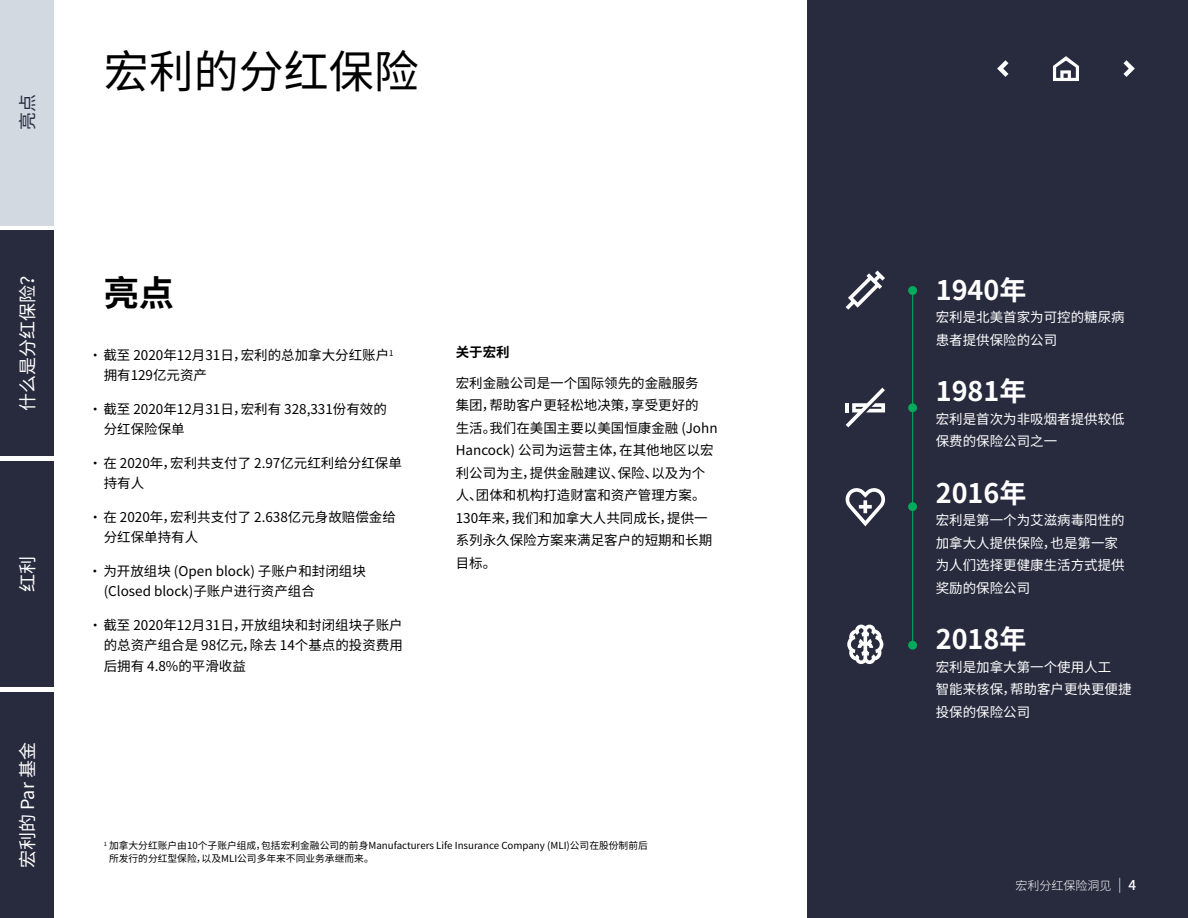
<style>
.page{position:relative;width:1188px;height:918px;background:#fff}
.page>*{position:absolute;margin:0;border:0;box-sizing:border-box;transform-origin:0 0}
.Headline_3_-_34_40{font:45px "Noto Sans CJ Ksc";color:#000}
.Headline_5_-_23_5_2{font:700 35.25px "Noto Sans CJ Ksc";color:#000}
.big_numbers{font:700 27px "Noto Sans CJ Ksc";color:#fff}
.t1{font:18px "Noto Sans CJ Ksc";color:#fff}
.t2{font:18px "Noto Sans CJ Ksc";color:#282b3e}
.Preferred_Bullet_-_9{font:13.5px/20.2px "Noto Sans CJ Ksc";color:#000}
.Body_-_9_13_5{font:13.5px/22.5px "Noto Sans CJ Ksc";color:#000}
.Body_-_9_13_5-2{font:13.5px/22.5px "Noto Sans CJ Ksc";color:#fff}
.Headline_8__subhead{font:700 13.5px "Noto Sans CJ Ksc";color:#000}
.t3{font:300 12px "Noto Sans CJ Ksc";color:#fff}
.Caption_-_7_8_5{font:9.75px/12.8px "Noto Sans CJ Ksc";color:#000}
.s1{font-size:21px}
.s2{font-size:13.5px}
.s3{font-weight:500;font-size:13.5px}
</style>
<div class="page">
<div style="left:0;top:461px;width:54px;height:226px;background:#282b3e"></div>
<div style="left:0;top:692px;width:54px;height:226px;background:#282b3e"></div>
<div style="left:0;top:231px;width:54px;height:225px;background:#282b3e"></div>
<div style="left:808px;top:0;width:380px;height:918px;background:#282b3e"></div>
<hr style="left:912px;top:292px;width:1px;height:353px;background:#00ac5b">
<div style="left:908px;top:286px;width:9px;height:9px;background:#00ac5b;border-radius:50%"></div>
<div style="left:908px;top:403px;width:9px;height:9px;background:#00ac5b;border-radius:50%"></div>
<div style="left:908px;top:502px;width:9px;height:9px;background:#00ac5b;border-radius:50%"></div>
<div style="left:908px;top:641px;width:9px;height:9px;background:#00ac5b;border-radius:50%"></div>
<svg style="left:846px;top:271px;width:39px;height:39px"></svg>
<svg style="left:846px;top:388px;width:39px;height:39px"></svg>
<svg style="left:845px;top:488px;width:40px;height:38px"></svg>
<svg style="left:847px;top:625px;width:36px;height:39px"></svg>
<div style="left:0;top:0;width:54px;height:225px;background:#d2d9e1"></div>
<svg style="left:1123px;top:60px;width:12px;height:17px"></svg>
<svg style="left:1053px;top:56px;width:26px;height:25px"></svg>
<svg style="left:997px;top:60px;width:11px;height:17px"></svg>
<h3 class="t2" style="left:17px;top:130px;width:37px;rotate:-90deg">亮点</h3>
<h2 class="Headline_3_-_34_40" style="left:104px;top:46px;width:316px">宏利的分红保险</h2>
<h3 class="t1" style="left:17px;top:411px;width:145px;rotate:-90deg">什么是分红保险？</h3>
<h3 class="t1" style="left:17px;top:592px;width:37px;rotate:-90deg">红利</h3>
<h3 class="t1" style="left:17px;top:868px;width:127px;rotate:-90deg">宏利的 Par 基金</h3>
<h3 class="Headline_5_-_23_5_2" style="left:104px;top:273px;width:72px">亮点</h3>
<p class="Preferred_Bullet_-_9" style="left:104px;top:345px;width:291px;text-indent:-19px"><span class="s1">•</span>截至 2020年12月31日，宏利的总加拿大分红账户<sup>1</sup>拥有129亿元资产</p>
<p class="Preferred_Bullet_-_9" style="left:104px;top:399px;width:285px;text-indent:-19px"><span class="s1">•</span>截至 2020年12月31日，宏利有 328,331份有效的分红保险保单</p>
<p class="Preferred_Bullet_-_9" style="left:104px;top:453px;width:300px;text-indent:-19px"><span class="s1">•</span>在 2020年，宏利共支付了 2.97亿元红利给分红保单持有人</p>
<p class="Preferred_Bullet_-_9" style="left:104px;top:507px;width:294px;text-indent:-19px"><span class="s1">•</span>在 2020年，宏利共支付了 2.638亿元身故赔偿金给分红保单持有人</p>
<p class="Preferred_Bullet_-_9" style="left:104px;top:561px;width:264px;text-indent:-19px"><span class="s1">•</span>为开放组块 (Open block) 子账户和封闭组块(Closed block)子账户进行资产组合</p>
<p class="Preferred_Bullet_-_9" style="left:104px;top:615px;width:301px;text-align:justify;text-indent:-19px"><span class="s1">•</span>截至 2020年12月31日，开放组块和封闭组块子账户的总资产组合是 98亿元，除去 14个基点的投资费用后拥有 4.8%的平滑收益</p>
<h4 class="Headline_8__subhead" style="left:456px;top:345px;width:55px">关于宏利</h4>
<p class="Body_-_9_13_5" style="left:456px;top:372px;width:263px">宏利金融公司是一个国际领先的金融服务<br>集团，帮助客户更轻松地决策，享受更好的<br>生活。我们在美国主要以美国恒康金融 (John<br>Hancock) 公司为运营主体，在其他地区以宏利公司为主，提供金融建议、保险、以及为个人、团体和机构打造财富和资产管理方案。<br>130年来，我们和加拿大人共同成长，提供一系列永久保险方案来满足客户的短期和长期目标。</p>
<p class="Caption_-_7_8_5" style="left:109px;top:839px;width:540px;text-indent:-5px"><sup>1</sup> 加拿大分红账户由10个子账户组成，包括宏利金融公司的前身Manufacturers Life Insurance Company (MLI)公司在股份制前后所发行的分红型保险，以及MLI公司多年来不同业务承继而来。</p>
<p class="big_numbers" style="left:936px;top:274px;width:92px">1940年</p>
<p class="Body_-_9_13_5-2" style="left:936px;top:306px;width:190px">宏利是北美首家为可控的糖尿病患者提供保险的公司</p>
<p class="big_numbers" style="left:936px;top:376px;width:92px">1981年</p>
<p class="Body_-_9_13_5-2" style="left:936px;top:408px;width:190px">宏利是首次为非吸烟者提供较低保费的保险公司之一</p>
<p class="big_numbers" style="left:936px;top:478px;width:92px">2016年</p>
<p class="Body_-_9_13_5-2" style="left:936px;top:509px;width:190px">宏利是第一个为艾滋病毒阳性的加拿大人提供保险，也是第一家为人们选择更健康生活方式提供奖励的保险公司</p>
<p class="big_numbers" style="left:936px;top:624px;width:92px">2018年</p>
<p class="Body_-_9_13_5-2" style="left:936px;top:656px;width:197px">宏利是加拿大第一个使用人工<br>智能来核保，帮助客户更快更便捷投保的保险公司</p>
<p class="t3" style="left:1016px;top:879px;width:122px">宏利分红保险洞见 <span class="s2">|</span> <span class="s3">4</span></p>
</div>
